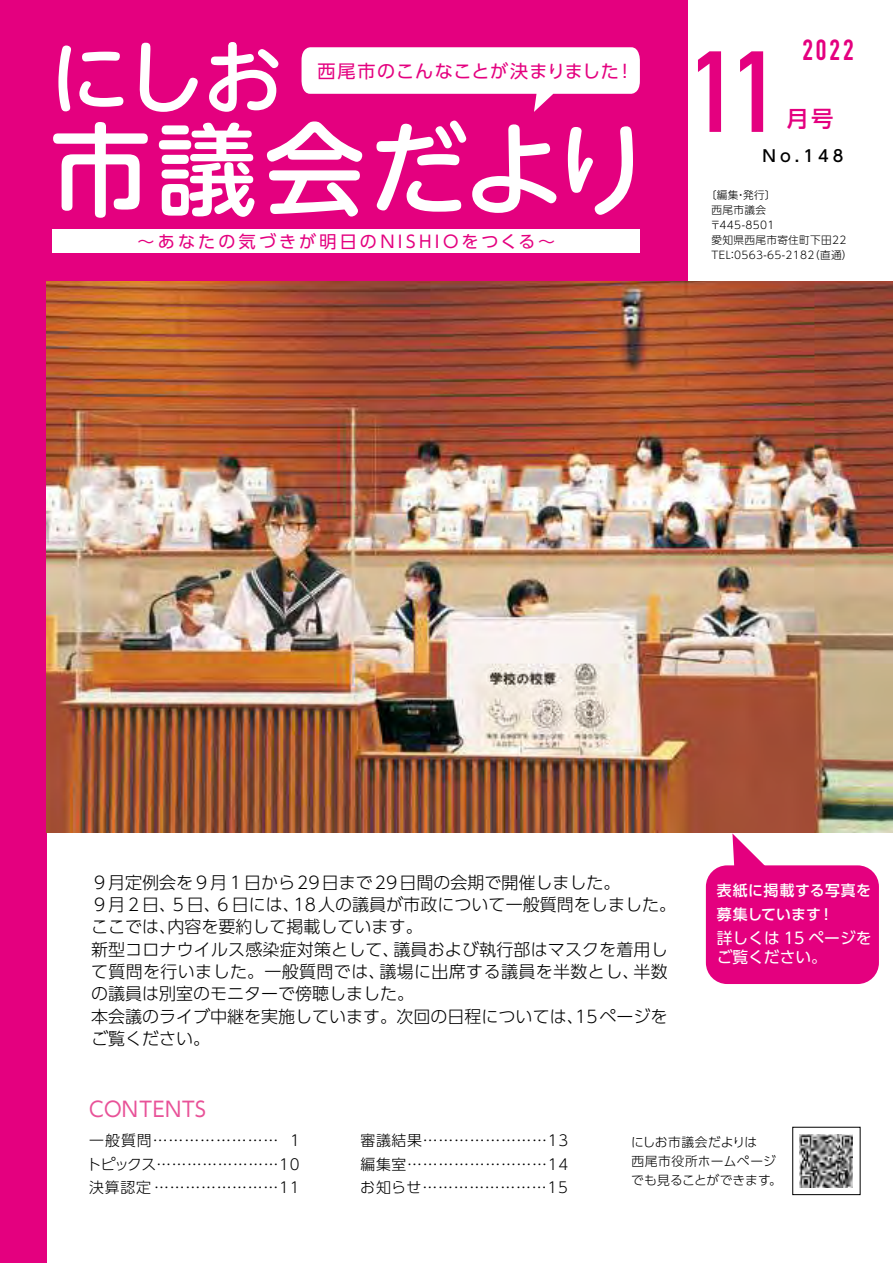
<style>
.page{position:relative;width:893px;height:1263px;background:#fff}
.page>*{position:absolute;margin:0;border:0;box-sizing:border-box;transform-origin:0 0}
.t1{font:700 113.1px "DIN Condensed";color:#e4007f}
.t2{font:500 100.95px "UD Shin M Go Pro";letter-spacing:.03em;color:#fff}
.t3{font:500 79.65px "UD Shin M Go Pro";color:#fff}
.t4{font:700 28.65px "DIN Condensed";color:#e4007f}
.t5{font:500 22.35px "UD Shin Go Pro";color:#e4007f}
.t6{font:20.7px "UD Shin Go Pro";letter-spacing:.02em;color:#e85298;scale:.94 1}
.t7{font:18px "UD Shin Go Pro";letter-spacing:.045em;color:#e4007f}
.t8{font:300 16.95px/22.4px "UD Shin Go Pr 6 N";color:#000}
.t9{font:16.95px "UD Shin Go Pro";letter-spacing:.19em;color:#e4007f}
.t10{font:300 16.95px "UD Shin Go Pr 6 N";letter-spacing:.02em;color:#000}
.t11{font:500 16.2px "UD Shin Go Pro";color:#000}
.t12{font:15.75px/18.9px "UD Shin Go Pro";color:#fff}
.t13{font:300 14.85px/23.4px "UD Shin Go Pr 6 N";letter-spacing:.05em;color:#000}
.t14{font:500 14.85px/23.4px "UD Shin Go Pro";letter-spacing:.03em;color:#fff}
.t15{font:500 14.85px "UD Shin Go Pro";letter-spacing:.01em;color:#fff}
.t16{font:300 12.75px/19.2px "UD Shin Go Pr 6 N";letter-spacing:.015em;color:#000}
.t17{font:300 10.65px "UD Shin Go Pr 6 N";letter-spacing:.03em;color:#000}
</style>
<div class="page">
<div style="left:0;top:257px;width:47px;height:1006px;background:#e4007f"></div>
<img style="left:47px;top:281px;width:846px;height:552px">
<div style="left:0;top:0;width:689px;height:281px;background:#e4007f"></div>
<svg style="left:302px;top:47px;width:338px;height:65px"></svg>
<div style="left:53px;top:229px;width:587px;height:24px;background:#fff"></div>
<svg style="left:732px;top:833px;width:32px;height:32px"></svg>
<div style="left:706px;top:865px;width:173px;height:119px;background:#e4007f;border-radius:21px"></div>
<img style="left:800px;top:1134px;width:53px;height:53px">
<h3 class="t3" style="left:50px;top:13px;width:235px">にしお</h3>
<p class="t7" style="left:318px;top:56px;width:303px">西尾市のこんなことが決まりました</p>
<p class="t7" style="left:616px;top:56px;width:20px">!</p>
<h2 class="t2" style="left:50px;top:88px;width:603px">市議会だより</h2>
<p class="t9" style="left:138px;top:228px;width:419px">〜あなたの気づきが明日のNISHIOをつくる〜</p>
<h1 class="t1" style="left:692px;top:16px;width:86px">11</h1>
<h3 class="t4" style="left:802px;top:30px;width:53px">2022</h3>
<h3 class="t5" style="left:786px;top:100px;width:48px">月号</h3>
<p class="t11" style="left:763px;top:142px;width:82px">N o.148</p>
<p class="t17" style="left:706px;top:186px;width:71px">〔編集発行〔</p>
<p class="t17" style="left:735px;top:186px;width:12px">・</p>
<p class="t17" style="left:712px;top:201px;width:56px">西尾市議会</p>
<p class="t17" style="left:710px;top:216px;width:66px">〒445-8501</p>
<p class="t17" style="left:712px;top:231px;width:136px">愛知県西尾市寄住町下田22</p>
<p class="t17" style="left:809px;top:246px;width:45px">（直通(</p>
<p class="t17" style="left:727px;top:246px;width:89px">：0563-65-2182</p>
<p class="t17" style="left:712px;top:246px;width:21px">TEL</p>
<p class="t8" style="left:293px;top:871px;width:384px;text-indent:-202px">９月定例会を９月１日から29日まで29日間の会期で開催しました。<br>18人の議員が市政について一般質問をしました。</p>
<p class="t8" style="left:168px;top:893px;width:257px;text-indent:-77px">９月２日、<br>内容を要約して掲載しています。</p>
<p class="t8" style="left:215px;top:893px;width:87px">６日には、</p>
<p class="t8" style="left:170px;top:893px;width:53px">５日、</p>
<p class="t8" style="left:91px;top:915px;width:87px">ここでは、</p>
<p class="t8" style="left:393px;top:937px;width:276px">議員および執行部はマスクを着用し</p>
<p class="t8" style="left:91px;top:937px;width:310px">新型コロナウイルス感染症対策として、</p>
<p class="t8" style="left:91px;top:960px;width:325px">て質問を行いました。一般質問では、<br>の議員は別室のモニターで傍聴しました。</p>
<p class="t10" style="left:379px;top:958px;width:261px">議場に出席する議員を半数とし、</p>
<p class="t8" style="left:633px;top:960px;width:36px">半数</p>
<p class="t8" style="left:91px;top:1004px;width:494px">本会議のライブ中継を実施しています。次回の日程については、ご覧ください。</p>
<p class="t8" style="left:575px;top:1004px;width:94px">15ページを</p>
<p class="t6" style="left:89px;top:1093px;width:126px">CONTENTS</p>
<p class="t14" style="left:819px;top:878px;width:54px;text-indent:-102px">表紙に掲載する写真を!</p>
<p class="t15" style="left:717px;top:902px;width:106px">募集しています</p>
<p class="t12" style="left:717px;top:928px;width:156px">詳しくは 15 ページをご覧ください。</p>
<p class="t13" style="left:87px;top:1128px;width:215px">一般質問........................<br>トピックス........................10決算認定 ........................11</p>
<p class="t13" style="left:360px;top:1128px;width:210px;text-align:justify">審議結果........................13編集室...........................14お知らせ........................15</p>
<p class="t16" style="left:631px;top:1131px;width:152px">にしお市議会だよりは<br>西尾市役所ホームページでも見ることができます。</p>
<p class="t13" style="left:290px;top:1128px;width:11px">1</p>
</div>
